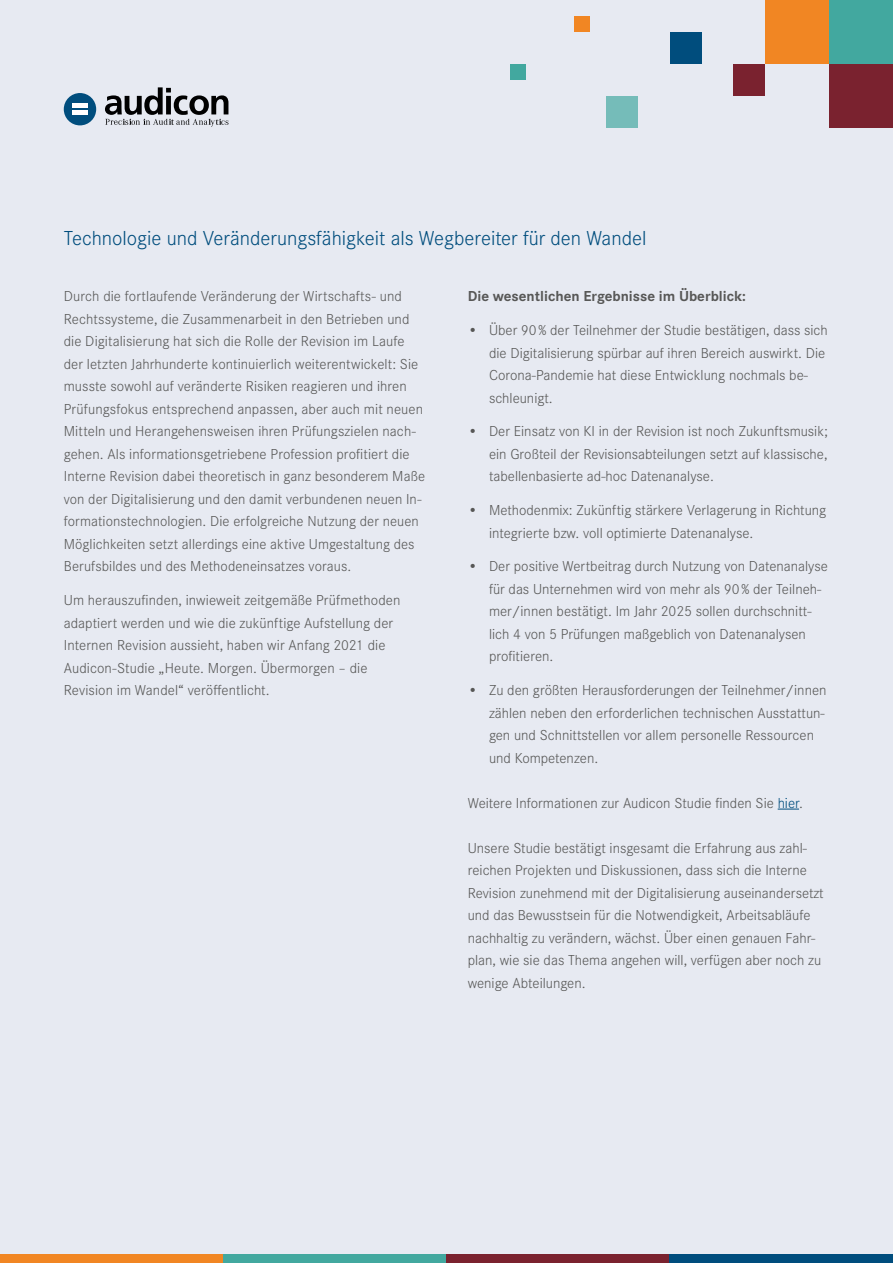
<style>
.page{position:relative;width:893px;height:1263px;background:#e7eaf2}
.page>*{position:absolute;margin:0;border:0;box-sizing:border-box;transform-origin:0 0}
.t1{font:300 21px "Corporate S";color:#004d7d}
.t2{font:300 15px/22.5px "Corporate S";color:#575756}
.t3{font:700 15px "Corporate S";color:#575756}
.s1{color:#004d7d}
</style>
<div class="page">
<div style="left:64px;top:93px;width:32px;height:32px;background:#004d7d;border-radius:50%"></div>
<div style="left:72px;top:103px;width:16px;height:5px;background:#fff"></div>
<hr style="left:72px;top:111px;width:16px;height:4px;background:#fff">
<svg style="left:105px;top:87px;width:123px;height:40px"></svg>
<div style="left:829px;top:0;width:64px;height:64px;background:#42a89f"></div>
<div style="left:765px;top:0;width:64px;height:64px;background:#f18623"></div>
<div style="left:829px;top:64px;width:64px;height:64px;background:#7a222f"></div>
<div style="left:606px;top:96px;width:32px;height:32px;background:#75bcb9"></div>
<div style="left:574px;top:16px;width:16px;height:16px;background:#f18623"></div>
<div style="left:733px;top:64px;width:32px;height:32px;background:#7a222f"></div>
<div style="left:510px;top:64px;width:16px;height:16px;background:#42a89f"></div>
<div style="left:670px;top:32px;width:32px;height:32px;background:#004d7d"></div>
<div style="left:0;top:1255px;width:223px;height:8px;background:#f18623"></div>
<div style="left:223px;top:1255px;width:223px;height:8px;background:#42a89f"></div>
<div style="left:446px;top:1255px;width:224px;height:8px;background:#7a222f"></div>
<div style="left:670px;top:1255px;width:223px;height:8px;background:#004d7d"></div>
<svg style="left:778px;top:809px;width:21px;height:1px"></svg>
<h1 class="t1" style="left:64px;top:226px;width:584px">Technologie und Veränderungsfähigkeit als Wegbereiter für den Wandel</h1>
<p class="t2" style="left:64px;top:285px;width:363px">Durch die fortlaufende Veränderung der Wirtschafts- und Rechtssysteme, die Zusammenarbeit in den Betrieben und die Digitalisierung hat sich die Rolle der Revision im Laufe der letzten Jahrhunderte kontinuierlich weiterentwickelt: Sie musste sowohl auf veränderte Risiken reagieren und ihren Prüfungsfokus entsprechend anpassen, aber auch mit neuen Mitteln und Herangehensweisen ihren Prüfungszielen nach&shy;gehen. Als informationsgetriebene Profession profitiert die Interne Revision dabei theoretisch in ganz besonderem Maße von der Digitalisierung und den damit verbundenen neuen In&shy;formationstechnologien. Die erfolgreiche Nutzung der neuen Möglichkeiten setzt allerdings eine aktive Umgestaltung des Berufsbildes und des Methodeneinsatzes voraus.</p>
<p class="t2" style="left:64px;top:589px;width:338px">Um herauszufinden, inwieweit zeitgemäße Prüfmethoden adaptiert werden und wie die zukünftige Aufstellung der Internen Revision aussieht, haben wir Anfang 2021 die Audicon-Studie „Heute. Morgen. Übermorgen – die Revision im Wandel“ veröffentlicht.</p>
<p class="t3" style="left:468px;top:286px;width:280px">Die wesentlichen Ergebnisse im Überblick:</p>
<p class="t2" style="left:489px;top:319px;width:340px;text-indent:-21px">• Über 90% der Teilnehmer der Studie bestätigen, dass sich die Digitalisierung spürbar auf ihren Bereich auswirkt. Die Corona-Pandemie hat diese Entwicklung nochmals be&shy;schleunigt.</p>
<p class="t2" style="left:489px;top:420px;width:340px;text-align:justify;text-indent:-21px">• Der Einsatz von KI in der Revision ist noch Zukunftsmusik; ein Großteil der Revisionsabteilungen setzt auf klassische, tabellenbasierte ad-hoc Datenanalyse.</p>
<p class="t2" style="left:489px;top:499px;width:339px;text-indent:-21px">• Methodenmix: Zukünftig stärkere Verlagerung in Richtung integrierte bzw. voll optimierte Datenanalyse.</p>
<p class="t2" style="left:489px;top:555px;width:340px;text-indent:-21px">• Der positive Wertbeitrag durch Nutzung von Datenanalyse für das Unternehmen wird von mehr als 90% der Teilneh&shy;mer/innen bestätigt. Im Jahr 2025 sollen durchschnitt&shy;lich 4 von 5 Prüfungen maßgeblich von Datenanalysen profitieren.</p>
<p class="t2" style="left:489px;top:679px;width:339px;text-indent:-21px">• Zu den größten Herausforderungen der Teilnehmer/innen zählen neben den erforderlichen technischen Ausstattun&shy;gen und Schnittstellen vor allem personelle Ressourcen und Kompetenzen.</p>
<p class="t2" style="left:468px;top:791px;width:337px">Weitere Informationen zur Audicon Studie finden Sie <span class="s1">hier</span>.</p>
<p class="t2" style="left:468px;top:836px;width:358px">Unsere Studie bestätigt insgesamt die Erfahrung aus zahl&shy;reichen Projekten und Diskussionen, dass sich die Interne Revision zunehmend mit der Digitalisierung auseinandersetzt und das Bewusstsein für die Notwendigkeit, Arbeitsabläufe nachhaltig zu verändern, wächst. Über einen genauen Fahr&shy;plan, wie sie das Thema angehen will, verfügen aber noch zu wenige Abteilungen.</p>
</div>
